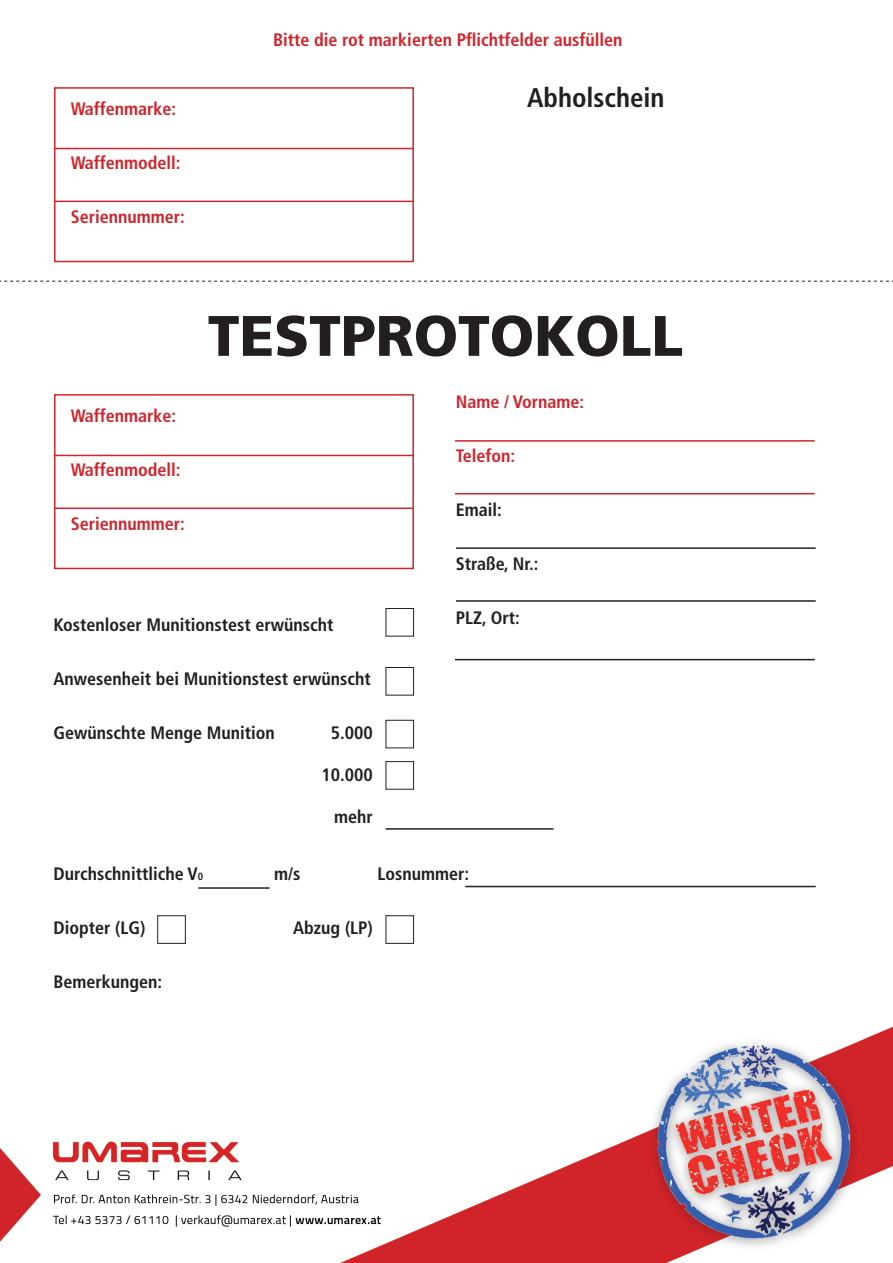
<style>
.page{position:relative;width:893px;height:1263px;background:#fff}
.page>*{position:absolute;margin:0;border:0;box-sizing:border-box;transform-origin:0 0}
.t1{font:900 57px "Frutiger";color:#231f20}
.t2{font:700 condensed 27px "Frutiger";color:#231f20}
.t3{font:700 condensed 18px "Frutiger";color:#231f20}
.t4{font:700 condensed 18px "Frutiger";color:#d1232a}
.s1{font-size:10.5px}
</style>
<div class="page">
<img style="left:0;top:147px;width:893px;height:1116px">
<svg style="left:0;top:281px;width:893px;height:1px"></svg>
<div style="left:54px;top:394px;width:360px;height:175px;border:2px solid #d1232a"></div>
<hr style="left:54px;top:455px;width:360px;height:1px;background:#d1232a">
<hr style="left:54px;top:507px;width:360px;height:2px;background:#d1232a">
<hr style="left:455px;top:440px;width:360px;height:2px;background:#d1232a">
<hr style="left:455px;top:493px;width:360px;height:1px;background:#d1232a">
<hr style="left:456px;top:547px;width:360px;height:2px;background:#231f20">
<hr style="left:456px;top:600px;width:360px;height:2px;background:#231f20">
<hr style="left:455px;top:659px;width:360px;height:1px;background:#231f20">
<hr style="left:386px;top:828px;width:167px;height:2px;background:#231f20">
<hr style="left:198px;top:887px;width:72px;height:2px;background:#231f20">
<hr style="left:465px;top:886px;width:351px;height:1px;background:#231f20">
<div style="left:386px;top:608px;width:28px;height:28px;border:1px solid #231f20"></div>
<div style="left:386px;top:667px;width:28px;height:28px;border:1px solid #231f20"></div>
<div style="left:386px;top:720px;width:28px;height:28px;border:1px solid #231f20"></div>
<div style="left:386px;top:761px;width:28px;height:28px;border:1px solid #231f20"></div>
<div style="left:54px;top:87px;width:360px;height:175px;border:2px solid #d1232a"></div>
<hr style="left:54px;top:148px;width:360px;height:1px;background:#d1232a">
<hr style="left:54px;top:201px;width:360px;height:1px;background:#d1232a">
<div style="left:157px;top:915px;width:29px;height:29px;border:1px solid #231f20"></div>
<div style="left:386px;top:915px;width:28px;height:29px;border:1px solid #231f20"></div>
<p class="t4" style="left:71px;top:98px;width:107px">Waffenmarke:</p>
<p class="t4" style="left:71px;top:152px;width:111px">Waffenmodell:</p>
<p class="t4" style="left:71px;top:206px;width:116px">Seriennummer:</p>
<p class="t4" style="left:273px;top:30px;width:351px">Bitte die rot markierten Pflichtfelder ausfüllen</p>
<p class="t2" style="left:527px;top:82px;width:139px">Abholschein</p>
<p class="t4" style="left:71px;top:405px;width:107px">Waffenmarke:</p>
<p class="t4" style="left:71px;top:459px;width:111px">Waffenmodell:</p>
<p class="t4" style="left:71px;top:513px;width:116px">Seriennummer:</p>
<p class="t1" style="left:208px;top:301px;width:477px">TESTPROTOKOLL</p>
<p class="t4" style="left:456px;top:391px;width:130px">Name / Vorname:</p>
<p class="t4" style="left:456px;top:445px;width:61px">Telefon:</p>
<p class="t3" style="left:456px;top:499px;width:48px">Email:</p>
<p class="t3" style="left:53px;top:614px;width:282px">Kostenloser Munitionstest erwünscht</p>
<p class="t3" style="left:53px;top:668px;width:319px">Anwesenheit bei Munitionstest erwünscht</p>
<p class="t3" style="left:53px;top:722px;width:223px">Gewünschte Menge Munition</p>
<p class="t3" style="left:331px;top:722px;width:44px">5.000</p>
<p class="t3" style="left:321px;top:764px;width:53px">10.000</p>
<p class="t3" style="left:334px;top:806px;width:40px">mehr</p>
<p class="t3" style="left:456px;top:553px;width:84px">Straße, Nr.:</p>
<p class="t3" style="left:456px;top:607px;width:66px">PLZ, Ort:</p>
<p class="t3" style="left:53px;top:863px;width:151px">Durchschnittliche V<span class="s1">0</span></p>
<p class="t3" style="left:274px;top:863px;width:28px">m/s</p>
<p class="t3" style="left:377px;top:863px;width:93px">Losnummer:</p>
<p class="t3" style="left:53px;top:917px;width:94px">Diopter (LG)</p>
<p class="t3" style="left:293px;top:917px;width:81px">Abzug (LP)</p>
<p class="t3" style="left:53px;top:971px;width:110px">Bemerkungen:</p>
</div>
